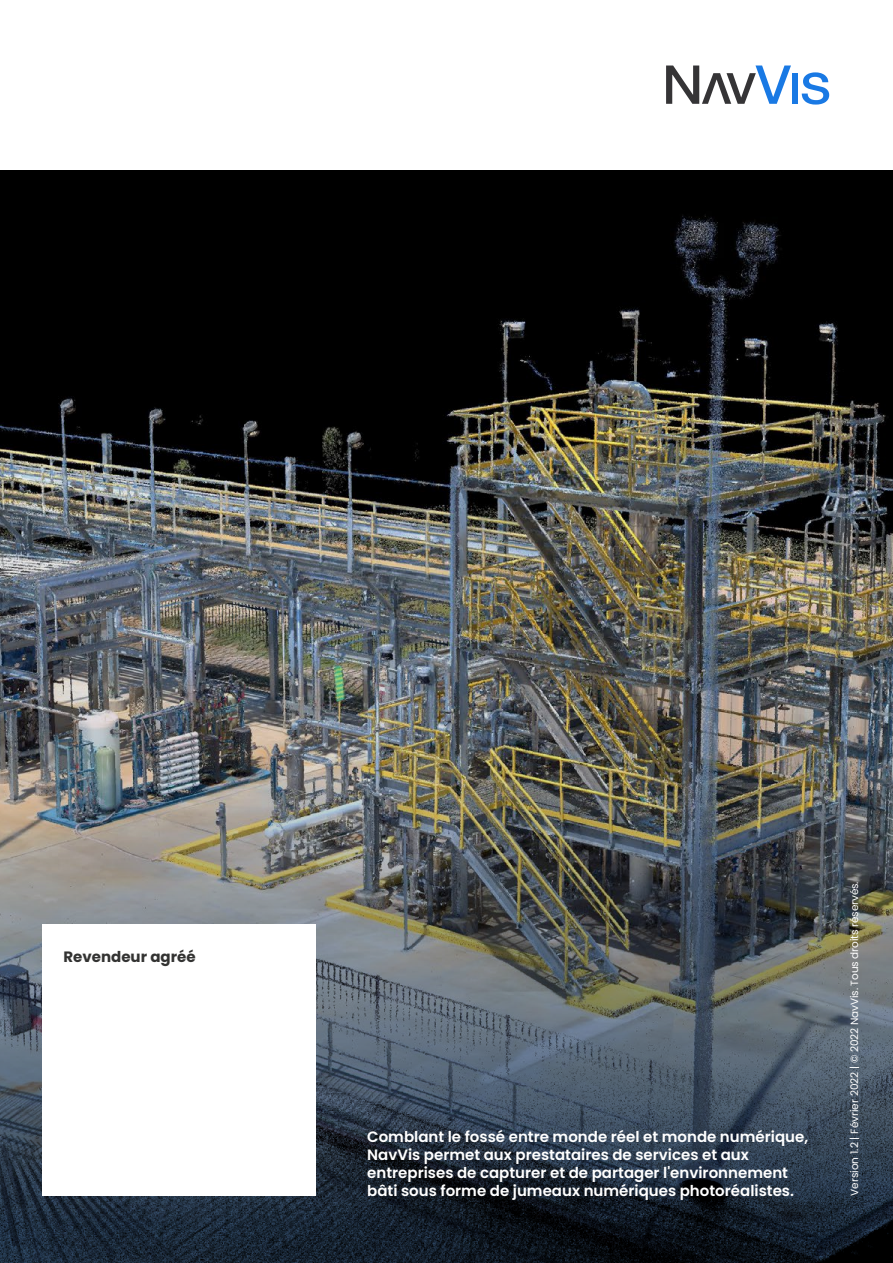
<style>
.page{position:relative;width:893px;height:1263px;background:#fff}
.page>*{position:absolute;margin:0;border:0;box-sizing:border-box;transform-origin:0 0}
.t1{font:600 15px/18px "Poppins";color:#fff}
.t2{font:700 15px "Poppins";color:#333332}
.t3{font:10.5px "Poppins";letter-spacing:-.01em;color:#fff}
</style>
<div class="page">
<img style="left:0;top:170px;width:893px;height:579px">
<img style="left:0;top:749px;width:893px;height:514px">
<div style="left:43px;top:925px;width:273px;height:271px;background:#fff"></div>
<svg style="left:666px;top:66px;width:125px;height:38px"></svg>
<div style="left:792px;top:73px;width:6px;height:31px;background:#1979e4"></div>
<svg style="left:802px;top:72px;width:27px;height:33px"></svg>
<p class="t2" style="left:63px;top:947px;width:134px">Revendeur agréé</p>
<p class="t1" style="left:367px;top:1128px;width:442px">Comblant le fossé entre monde réel et monde numérique, NavVis permet aux prestataires de services et aux entreprises de capturer et de partager l'environnement bâti sous forme de jumeaux numériques photoréalistes.</p>
<p class="t3" style="left:848px;top:1196px;width:316px;rotate:-90deg">Version 1.2 | Février 2022 | © 2022 NavVis. Tous droits réservés.</p>
</div>
